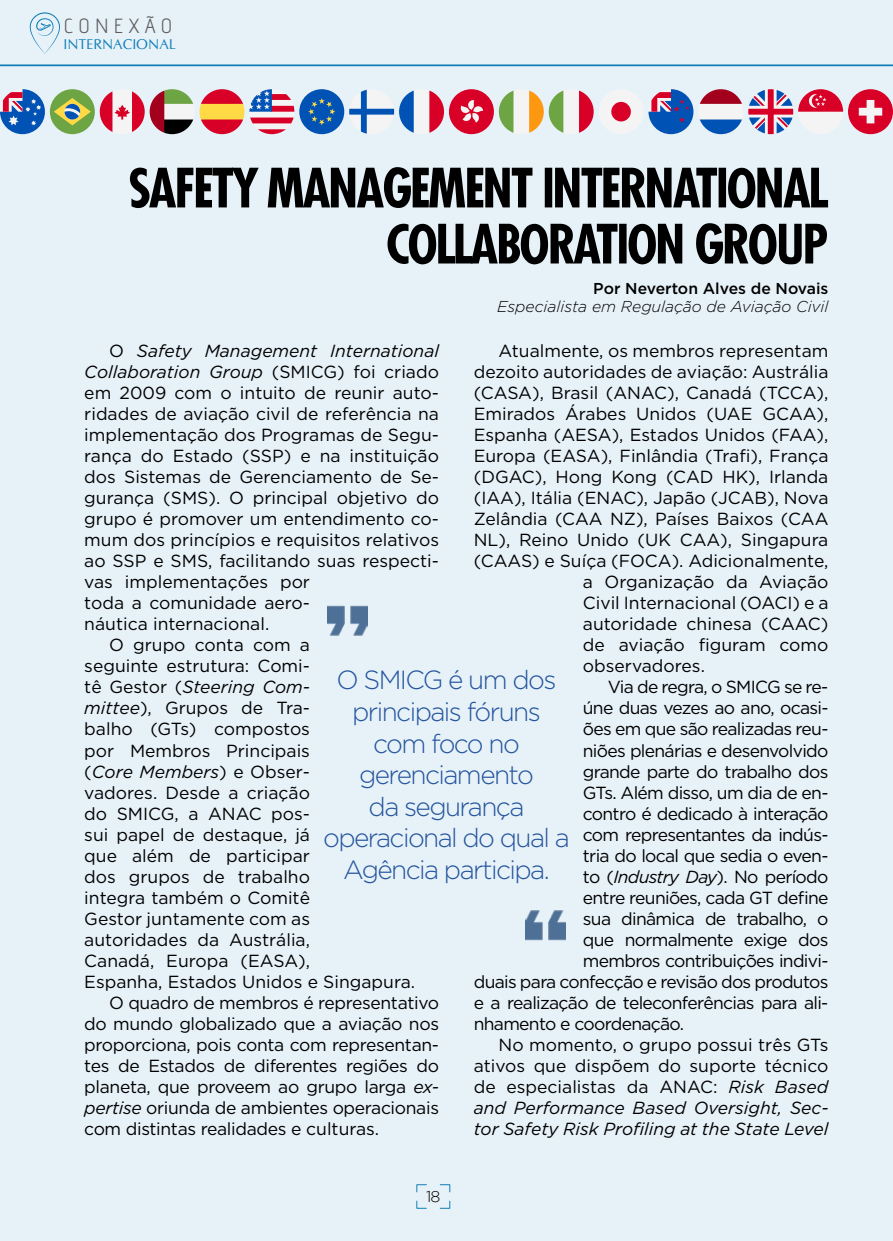
<style>
.page{position:relative;width:893px;height:1241px;background:#fff}
.page>*{position:absolute;margin:0;border:0;box-sizing:border-box;transform-origin:0 0}
.t1{font:700 condensed 52.5px/56px "Futura";letter-spacing:-.04em;color:#000;text-align:right}
.t2{font:300 26.25px/31.5px "Gotham HTF";letter-spacing:-.06em;color:#25559e;text-align:center}
.t3{font:20.47px "advent";color:#5e5d5d}
.t4{font:17.5px "Gotham HTF";color:#000}
.t5{font:17.5px "Gotham HTF";letter-spacing:-.04em;color:#000}
.t6{font:17.5px "Gotham HTF";letter-spacing:-.02em;color:#000}
.t7{font:italic 17.5px "Gotham HTF";color:#000}
.t8{font:italic 300 15.75px "Gotham HTF";color:#000}
.t9{font:500 15.75px "Gotham HTF";color:#000}
.t10{font:300 15.75px "Gotham";color:#000}
.t11{font:14.17px "CG Omega";color:#127eb6}
.s1{font-style:normal}
.s2{font-style:italic}
</style>
<div class="page">
<div style="left:0;top:0;width:893px;height:1240px;background:#e7f2f8"></div>
<svg style="left:30px;top:12px;width:30px;height:42px"></svg>
<hr style="left:0;top:64px;width:893px;height:2px;background:#127eb6">
<svg style="left:416px;top:1184px;width:35px;height:24px"></svg>
<div style="left:0;top:89px;width:45px;height:45px;background:#0052b4;border-radius:50%"></div>
<svg style="left:0;top:89px;width:41px;height:36px"></svg>
<div style="left:50px;top:89px;width:45px;height:45px;background:#6da544;border-radius:50%"></div>
<svg style="left:54px;top:98px;width:37px;height:27px"></svg>
<div style="left:299px;top:89px;width:45px;height:45px;background:#0052b4;border-radius:50%"></div>
<svg style="left:308px;top:98px;width:27px;height:27px"></svg>
<div style="left:399px;top:89px;width:45px;height:45px;background:#f4f4f4;border-radius:50%"></div>
<svg style="left:429px;top:91px;width:15px;height:42px"></svg>
<svg style="left:349px;top:90px;width:65px;height:44px"></svg>
<div style="left:449px;top:89px;width:45px;height:45px;background:#d80027;border-radius:50%"></div>
<svg style="left:460px;top:100px;width:23px;height:22px"></svg>
<div style="left:499px;top:89px;width:45px;height:45px;background:#f4f4f4;border-radius:50%"></div>
<svg style="left:499px;top:91px;width:14px;height:42px"></svg>
<div style="left:549px;top:89px;width:45px;height:45px;background:#f4f4f4;border-radius:50%"></div>
<svg style="left:579px;top:91px;width:15px;height:42px"></svg>
<svg style="left:529px;top:91px;width:34px;height:42px"></svg>
<div style="left:599px;top:89px;width:45px;height:45px;background:#f4f4f4;border-radius:50%"></div>
<div style="left:611px;top:102px;width:20px;height:19px;background:#d80027;border-radius:50%"></div>
<div style="left:698px;top:89px;width:45px;height:45px;background:#f4f4f4;border-radius:50%"></div>
<svg style="left:700px;top:89px;width:42px;height:15px"></svg>
<svg style="left:700px;top:119px;width:42px;height:15px"></svg>
<div style="left:648px;top:89px;width:45px;height:45px;background:#0052b4;border-radius:50%"></div>
<svg style="left:648px;top:89px;width:41px;height:33px"></svg>
<div style="left:848px;top:89px;width:45px;height:45px;background:#d80027;border-radius:50%"></div>
<svg style="left:859px;top:100px;width:23px;height:23px"></svg>
<svg style="left:100px;top:89px;width:93px;height:45px"></svg>
<svg style="left:748px;top:89px;width:95px;height:45px"></svg>
<svg style="left:200px;top:89px;width:94px;height:45px"></svg>
<img style="left:327px;top:605px;width:40px;height:31px">
<img style="left:526px;top:910px;width:40px;height:31px">
<p class="t3" style="left:64px;top:14px;width:110px">C O N E X Ã O</p>
<p class="t11" style="left:63px;top:35px;width:114px">INTERNACIONAL</p>
<h1 class="t1" style="left:128px;top:159px;width:702px">SAFETY MANAGEMENT INTERNATIONAL<br>COLLABORATION GROUP</h1>
<p class="t9" style="left:593px;top:279px;width:237px">Por Neverton Alves de Novais</p>
<p class="t8" style="left:497px;top:298px;width:333px">Especialista em Regulação de Aviação Civil</p>
<p class="t7" style="left:109px;top:341px;width:331px"><span class="s1">O</span> Safety Management International</p>
<p class="t7" style="left:84px;top:362px;width:356px">Collaboration Group <span class="s1">(SMICG) foi criado</span></p>
<p class="t4" style="left:84px;top:383px;width:356px">em 2009 com o intuito de reunir auto-</p>
<p class="t4" style="left:84px;top:404px;width:356px">ridades de aviação civil de referência na</p>
<p class="t4" style="left:84px;top:425px;width:356px">implementação dos Programas de Segu-</p>
<p class="t4" style="left:84px;top:446px;width:356px">rança do Estado (SSP) e na instituição</p>
<p class="t4" style="left:84px;top:467px;width:356px">dos Sistemas de Gerenciamento de Se-</p>
<p class="t4" style="left:84px;top:488px;width:356px">gurança (SMS). O principal objetivo do</p>
<p class="t4" style="left:84px;top:509px;width:356px">grupo é promover um entendimento co-</p>
<p class="t4" style="left:84px;top:530px;width:356px">mum dos princípios e requisitos relativos</p>
<p class="t4" style="left:84px;top:551px;width:356px">ao SSP e SMS, facilitando suas respecti-</p>
<p class="t4" style="left:84px;top:572px;width:227px">vas implementações por</p>
<p class="t4" style="left:84px;top:593px;width:227px">toda a comunidade aero-</p>
<p class="t4" style="left:84px;top:614px;width:186px">náutica internacional.</p>
<p class="t4" style="left:109px;top:635px;width:202px">O grupo conta com a</p>
<p class="t4" style="left:84px;top:656px;width:227px">seguinte estrutura: Comi-</p>
<p class="t7" style="left:84px;top:677px;width:227px"><span class="s1">tê Gestor (</span>Steering Com-</p>
<p class="t4" style="left:84px;top:698px;width:227px"><span class="s2">mittee</span>), Grupos de Tra-</p>
<p class="t4" style="left:84px;top:719px;width:227px">balho (GTs) compostos</p>
<p class="t4" style="left:84px;top:740px;width:227px">por Membros Principais</p>
<p class="t7" style="left:84px;top:761px;width:227px"><span class="s1">(</span>Core Members<span class="s1">) e Obser-</span></p>
<p class="t4" style="left:84px;top:782px;width:227px">vadores. Desde a criação</p>
<p class="t4" style="left:84px;top:803px;width:227px">do SMICG, a ANAC pos-</p>
<p class="t4" style="left:84px;top:824px;width:227px">sui papel de destaque, já</p>
<p class="t4" style="left:84px;top:845px;width:227px">que além de participar</p>
<p class="t4" style="left:84px;top:866px;width:227px">dos grupos de trabalho</p>
<p class="t4" style="left:84px;top:887px;width:227px">integra também o Comitê</p>
<p class="t4" style="left:84px;top:908px;width:227px">Gestor juntamente com as</p>
<p class="t4" style="left:84px;top:929px;width:227px">autoridades da Austrália,</p>
<p class="t4" style="left:84px;top:950px;width:227px">Canadá, Europa (EASA),</p>
<p class="t4" style="left:84px;top:971px;width:332px">Espanha, Estados Unidos e Singapura.</p>
<p class="t6" style="left:109px;top:992px;width:331px">O quadro de membros é representativo</p>
<p class="t6" style="left:84px;top:1013px;width:356px">do mundo globalizado que a aviação nos</p>
<p class="t6" style="left:84px;top:1034px;width:356px">proporciona, pois conta com representan-</p>
<p class="t6" style="left:84px;top:1055px;width:356px">tes de Estados de diferentes regiões do</p>
<p class="t6" style="left:84px;top:1076px;width:356px">planeta, que proveem ao grupo larga <span class="s2">ex-</span></p>
<p class="t6" style="left:84px;top:1097px;width:356px"><span class="s2">pertise</span> oriunda de ambientes operacionais</p>
<p class="t6" style="left:84px;top:1118px;width:296px">com distintas realidades e culturas.</p>
<p class="t4" style="left:499px;top:341px;width:331px">Atualmente, os membros representam</p>
<p class="t4" style="left:474px;top:362px;width:356px">dezoito autoridades de aviação: Austrália</p>
<p class="t4" style="left:474px;top:383px;width:356px">(CASA), Brasil (ANAC), Canadá (TCCA),</p>
<p class="t4" style="left:474px;top:404px;width:356px">Emirados Árabes Unidos (UAE GCAA),</p>
<p class="t4" style="left:474px;top:425px;width:356px">Espanha (AESA), Estados Unidos (FAA),</p>
<p class="t4" style="left:474px;top:446px;width:356px">Europa (EASA), Finlândia (Trafi), França</p>
<p class="t4" style="left:474px;top:467px;width:356px">(DGAC), Hong Kong (CAD HK), Irlanda</p>
<p class="t4" style="left:474px;top:488px;width:356px">(IAA), Itália (ENAC), Japão (JCAB), Nova</p>
<p class="t4" style="left:474px;top:509px;width:356px">Zelândia (CAA NZ), Países Baixos (CAA</p>
<p class="t4" style="left:474px;top:530px;width:356px">NL), Reino Unido (UK CAA), Singapura</p>
<p class="t4" style="left:474px;top:551px;width:356px">(CAAS) e Suíça (FOCA). Adicionalmente,</p>
<p class="t4" style="left:583px;top:572px;width:247px">a Organização da Aviação</p>
<p class="t4" style="left:583px;top:593px;width:247px">Civil Internacional (OACI) e a</p>
<p class="t4" style="left:583px;top:614px;width:247px">autoridade chinesa (CAAC)</p>
<p class="t4" style="left:583px;top:635px;width:247px">de aviação figuram como</p>
<p class="t4" style="left:583px;top:656px;width:124px">observadores.</p>
<p class="t5" style="left:608px;top:677px;width:222px">Via de regra, o SMICG se re-</p>
<p class="t5" style="left:583px;top:698px;width:247px">úne duas vezes ao ano, ocasi-</p>
<p class="t5" style="left:583px;top:719px;width:247px">ões em que são realizadas reu-</p>
<p class="t5" style="left:583px;top:740px;width:247px">niões plenárias e desenvolvido</p>
<p class="t5" style="left:583px;top:761px;width:247px">grande parte do trabalho dos</p>
<p class="t5" style="left:583px;top:782px;width:247px">GTs. Além disso, um dia de en-</p>
<p class="t5" style="left:583px;top:803px;width:247px">contro é dedicado à interação</p>
<p class="t5" style="left:583px;top:824px;width:247px">com representantes da indús-</p>
<p class="t5" style="left:583px;top:845px;width:247px">tria do local que sedia o even-</p>
<p class="t5" style="left:583px;top:866px;width:247px">to (<span class="s2">Industry Day</span>). No período</p>
<p class="t5" style="left:583px;top:887px;width:247px">entre reuniões, cada GT define</p>
<p class="t5" style="left:583px;top:908px;width:247px">sua dinâmica de trabalho, o</p>
<p class="t5" style="left:583px;top:929px;width:247px">que normalmente exige dos</p>
<p class="t5" style="left:583px;top:950px;width:247px">membros contribuições indivi-</p>
<p class="t5" style="left:474px;top:971px;width:356px">duais para confecção e revisão dos produtos</p>
<p class="t5" style="left:474px;top:992px;width:356px">e a realização de teleconferências para ali-</p>
<p class="t5" style="left:474px;top:1013px;width:212px">nhamento e coordenação.</p>
<p class="t4" style="left:499px;top:1034px;width:331px">No momento, o grupo possui três GTs</p>
<p class="t4" style="left:474px;top:1055px;width:356px">ativos que dispõem do suporte técnico</p>
<p class="t4" style="left:474px;top:1076px;width:356px">de especialistas da ANAC: <span class="s2">Risk Based</span></p>
<p class="t7" style="left:474px;top:1097px;width:356px">and Performance Based Oversight, Sec-</p>
<p class="t7" style="left:474px;top:1118px;width:356px">tor Safety Risk Profiling at the State Level</p>
<h2 class="t2" style="left:323px;top:664px;width:248px">O SMICG é um dos principais fóruns com foco no gerenciamento<br>da segurança operacional do qual a<br>Agência participa.</h2>
<p class="t10" style="left:426px;top:1187px;width:16px">18</p>
</div>
